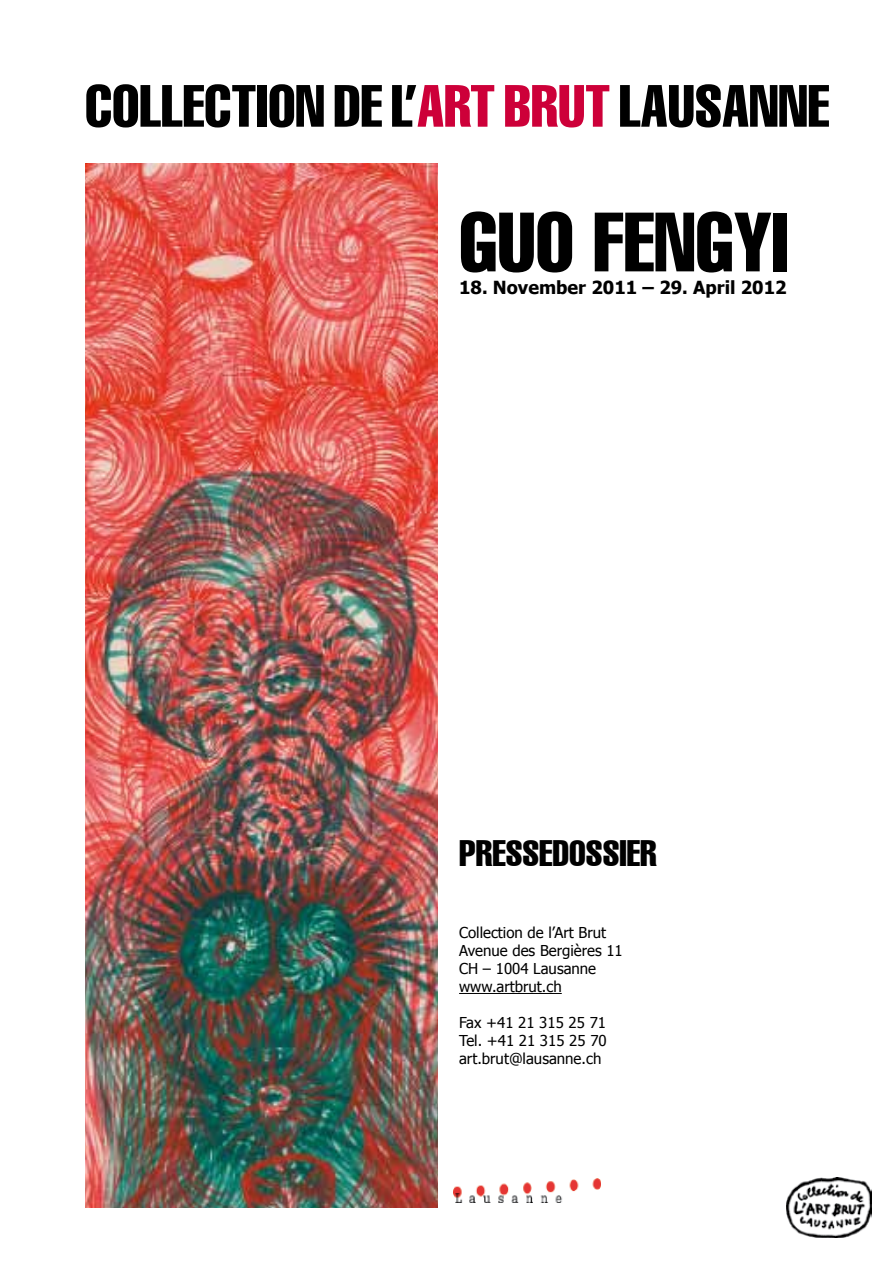
<style>
.page{position:relative;width:893px;height:1263px;background:#fff}
.page>*{position:absolute;margin:0;border:0;box-sizing:border-box;transform-origin:0 0}
.t1{font:extra-condensed 82.5px "Helvetica";color:#000}
.t2{font:extra-condensed 58.5px "Helvetica";color:#000}
.t3{font:extra-condensed 36px "Helvetica";color:#000}
.t4{font:700 18px "Tahoma";color:#000}
.t5{font:15px/18px "Tahoma";color:#000}
.s1{color:#cd0039}
</style>
<div class="page">
<img style="left:787px;top:1178px;width:85px;height:59px">
<hr style="left:459px;top:993px;width:103px;height:1px;background:#000">
<img style="left:453px;top:1178px;width:148px;height:25px">
<img style="left:85px;top:163px;width:353px;height:1045px">
<h2 class="t2" style="left:85px;top:69px;width:746px">COLLECTION DE L’<span class="s1">ART BRUT</span> LAUSANNE</h2>
<h1 class="t1" style="left:459px;top:190px;width:331px">GUO FENGYI</h1>
<p class="t4" style="left:459px;top:275px;width:329px">18. November 2011 – 29. April 2012</p>
<h3 class="t3" style="left:459px;top:830px;width:33px">PRESSEDOSSIER</h3>
<p class="t5" style="left:459px;top:923px;width:165px">Collection de l’Art Brut<br>Avenue des Bergières 11<br>CH – 1004 Lausanne www.artbrut.ch</p>
<p class="t5" style="left:459px;top:1013px;width:149px;text-align:justify">Fax +41 21 315 25 71<br>Tel. +41 21 315 25 70 art.brut@lausanne.ch</p>
</div>
